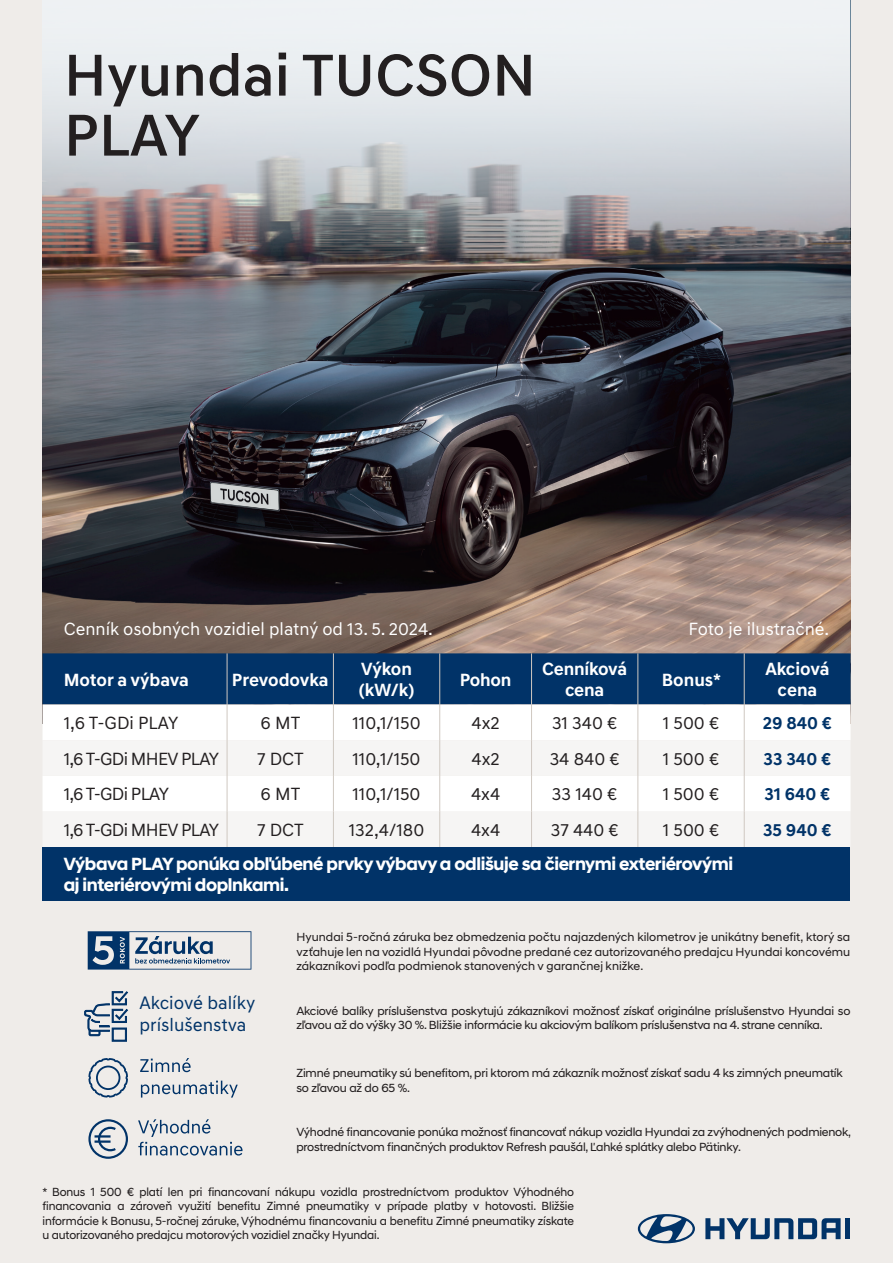
<style>
.page{position:relative;width:893px;height:1263px;background:#efece9}
.page>*{position:absolute;margin:0;border:0;box-sizing:border-box;transform-origin:0 0}
.t1{font:500 60px/60px "Hyundai Sans Text";color:#231f20}
.t2{font:18.45px/22.2px "Hyundai Sans Text";color:#013368}
.t3{font:18px "Hyundai Sans Text";color:#231f20}
.t4{font:700 18px/21px "Hyundai Sans Head";letter-spacing:-.02em;color:#fff}
.t5{font:700 18px/21.6px "Hyundai Sans Text";letter-spacing:-.01em;color:#fff;text-align:center}
.t6{font:18px "Hyundai Sans Text";color:#fff}
.t7{font:18px "Hyundai Sans Text";letter-spacing:-.04em;color:#231f20}
.t8{font:700 18px "Hyundai Sans Text";color:#013368}
.t9{font:12px/14.4px "Hyundai Sans Head";letter-spacing:-.015em;color:#231f20}
</style>
<div class="page">
<img style="left:43px;top:264px;width:807px;height:389px">
<div style="left:43px;top:653px;width:808px;height:51px;background:#013368"></div>
<div style="left:43px;top:704px;width:808px;height:36px;background:#fff"></div>
<svg style="left:43px;top:740px;width:808px;height:107px;fill:#f6f5f4"></svg>
<hr style="left:227px;top:653px;width:1px;height:51px;background:#cfc8c1">
<hr style="left:333px;top:653px;width:1px;height:51px;background:#cfc8c1">
<hr style="left:439px;top:653px;width:1px;height:51px;background:#cfc8c1">
<hr style="left:531px;top:653px;width:1px;height:51px;background:#cfc8c1">
<hr style="left:638px;top:653px;width:1px;height:51px;background:#cfc8c1">
<hr style="left:744px;top:653px;width:1px;height:51px;background:#cfc8c1">
<hr style="left:439px;top:704px;width:1px;height:36px;background:#cfc8c1">
<hr style="left:531px;top:704px;width:1px;height:36px;background:#cfc8c1">
<hr style="left:638px;top:704px;width:1px;height:36px;background:#cfc8c1">
<hr style="left:744px;top:704px;width:1px;height:36px;background:#cfc8c1">
<hr style="left:439px;top:740px;width:1px;height:36px;background:#cfc8c1">
<hr style="left:531px;top:740px;width:1px;height:36px;background:#cfc8c1">
<hr style="left:638px;top:740px;width:1px;height:36px;background:#cfc8c1">
<hr style="left:744px;top:740px;width:1px;height:36px;background:#cfc8c1">
<hr style="left:439px;top:776px;width:1px;height:35px;background:#cfc8c1">
<hr style="left:531px;top:776px;width:1px;height:35px;background:#cfc8c1">
<hr style="left:638px;top:776px;width:1px;height:35px;background:#cfc8c1">
<hr style="left:744px;top:776px;width:1px;height:35px;background:#cfc8c1">
<hr style="left:439px;top:811px;width:1px;height:36px;background:#cfc8c1">
<hr style="left:531px;top:811px;width:1px;height:36px;background:#cfc8c1">
<hr style="left:638px;top:811px;width:1px;height:36px;background:#cfc8c1">
<hr style="left:744px;top:811px;width:1px;height:36px;background:#cfc8c1">
<hr style="left:227px;top:704px;width:1px;height:36px;background:#cfc8c1">
<hr style="left:333px;top:704px;width:1px;height:36px;background:#cfc8c1">
<hr style="left:227px;top:740px;width:1px;height:36px;background:#cfc8c1">
<hr style="left:333px;top:740px;width:1px;height:36px;background:#cfc8c1">
<hr style="left:227px;top:776px;width:1px;height:35px;background:#cfc8c1">
<hr style="left:333px;top:776px;width:1px;height:35px;background:#cfc8c1">
<hr style="left:227px;top:811px;width:1px;height:36px;background:#cfc8c1">
<hr style="left:333px;top:811px;width:1px;height:36px;background:#cfc8c1">
<div style="left:43px;top:847px;width:807px;height:54px;background:#013368"></div>
<svg style="left:43px;top:0;width:807px;height:264px"></svg>
<svg style="left:705px;top:1218px;width:136px;height:21px"></svg>
<div style="left:845px;top:1218px;width:5px;height:21px;background:#013368"></div>
<svg style="left:638px;top:1214px;width:57px;height:29px"></svg>
<svg style="left:140px;top:1058px;width:51px;height:14px"></svg>
<svg style="left:141px;top:1080px;width:97px;height:17px"></svg>
<svg style="left:88px;top:1058px;width:40px;height:39px"></svg>
<svg style="left:88px;top:1119px;width:40px;height:40px"></svg>
<svg style="left:138px;top:1119px;width:105px;height:36px"></svg>
<svg style="left:84px;top:991px;width:44px;height:51px"></svg>
<svg style="left:88px;top:931px;width:163px;height:38px"></svg>
<h1 class="t1" style="left:64px;top:45px;width:474px">Hyundai TUCSON<br>PLAY</h1>
<h3 class="t6" style="left:64px;top:617px;width:370px">Cenník osobných vozidiel platný od 13. 5. 2024.</h3>
<h3 class="t6" style="left:688px;top:617px;width:142px">Foto je ilustračné.</h3>
<h3 class="t5" style="left:64px;top:669px;width:127px">Motor a výbava</h3>
<h3 class="t5" style="left:232px;top:669px;width:98px">Prevodovka</h3>
<h3 class="t5" style="left:359px;top:658px;width:57px;text-align:left">Výkon (kW/k)</h3>
<h3 class="t5" style="left:460px;top:669px;width:53px">Pohon</h3>
<h3 class="t5" style="left:542px;top:658px;width:86px">Cenníková cena</h3>
<h3 class="t5" style="left:662px;top:669px;width:61px">Bonus*</h3>
<h3 class="t5" style="left:765px;top:658px;width:66px">Akciová cena</h3>
<h3 class="t3" style="left:64px;top:712px;width:116px">1,6 T-GDi PLAY</h3>
<h3 class="t3" style="left:261px;top:712px;width:41px">6 MT</h3>
<h3 class="t3" style="left:353px;top:712px;width:70px">110,1/150</h3>
<h3 class="t3" style="left:471px;top:712px;width:30px">4x2</h3>
<h3 class="t3" style="left:552px;top:712px;width:67px">31 340 €</h3>
<h3 class="t3" style="left:663px;top:712px;width:58px">1 500 €</h3>
<h3 class="t8" style="left:763px;top:712px;width:71px">29 840 €</h3>
<h3 class="t7" style="left:64px;top:748px;width:157px">1,6 T-GDi MHEV PLAY</h3>
<h3 class="t3" style="left:257px;top:748px;width:48px">7 DCT</h3>
<h3 class="t3" style="left:352px;top:748px;width:70px">110,1/150</h3>
<h3 class="t3" style="left:471px;top:748px;width:30px">4x2</h3>
<h3 class="t3" style="left:550px;top:748px;width:72px">34 840 €</h3>
<h3 class="t3" style="left:663px;top:748px;width:58px">1 500 €</h3>
<h3 class="t8" style="left:764px;top:747px;width:69px">33 340 €</h3>
<h3 class="t3" style="left:64px;top:783px;width:107px">1,6 T-GDi PLAY</h3>
<h3 class="t3" style="left:261px;top:783px;width:41px">6 MT</h3>
<h3 class="t3" style="left:352px;top:783px;width:70px">110,1/150</h3>
<h3 class="t3" style="left:471px;top:783px;width:31px">4x4</h3>
<h3 class="t3" style="left:552px;top:783px;width:67px">33 140 €</h3>
<h3 class="t3" style="left:663px;top:783px;width:58px">1 500 €</h3>
<h3 class="t8" style="left:764px;top:783px;width:68px">31 640 €</h3>
<h3 class="t7" style="left:64px;top:819px;width:157px">1,6 T-GDi MHEV PLAY</h3>
<h3 class="t3" style="left:257px;top:819px;width:48px">7 DCT</h3>
<h3 class="t3" style="left:349px;top:819px;width:77px">132,4/180</h3>
<h3 class="t3" style="left:471px;top:819px;width:31px">4x4</h3>
<h3 class="t3" style="left:551px;top:819px;width:69px">37 440 €</h3>
<h3 class="t3" style="left:663px;top:819px;width:58px">1 500 €</h3>
<h3 class="t8" style="left:763px;top:819px;width:70px">35 940 €</h3>
<h3 class="t4" style="left:64px;top:853px;width:671px">Výbava PLAY ponúka obľúbené prvky výbavy a odlišuje sa čiernymi exteriérovými aj interiérovými doplnkami.</h3>
<h2 class="t2" style="left:139px;top:992px;width:117px">Akciové balíky príslušenstva</h2>
<p class="t9" style="left:296px;top:930px;width:555px;text-align:justify">Hyundai 5-ročná záruka bez obmedzenia počtu najazdených kilometrov je unikátny benefit, ktorý sa vzťahuje len na vozidlá Hyundai pôvodne predané cez autorizovaného predajcu Hyundai koncovému zákazníkovi podľa podmienok stanovených v garančnej knižke.</p>
<p class="t9" style="left:296px;top:1003px;width:556px">Akciové balíky príslušenstva poskytujú zákazníkovi možnosť získať originálne príslušenstvo Hyundai so zľavou až do výšky 30 %. Bližšie informácie ku akciovým balíkom príslušenstva na 4. strane cenníka.</p>
<p class="t9" style="left:296px;top:1066px;width:548px">Zimné pneumatiky sú benefitom, pri ktorom má zákazník možnosť získať sadu 4 ks zimných pneumatík so zľavou až do 65 %.</p>
<p class="t9" style="left:296px;top:1125px;width:556px">Výhodné financovanie ponúka možnosť financovať nákup vozidla Hyundai za zvýhodnených podmienok, prostredníctvom finančných produktov Refresh paušál, Ľahké splátky alebo Pätinky.</p>
<p class="t9" style="left:43px;top:1184px;width:533px;text-align:justify">* Bonus 1 500 € platí len pri financovaní nákupu vozidla prostredníctvom produktov Výhodného financovania a zároveň využití benefitu Zimné pneumatiky v prípade platby v hotovosti. Bližšie informácie k Bonusu, 5-ročnej záruke, Výhodnému financovaniu a benefitu Zimné pneumatiky získate u autorizovaného predajcu motorových vozidiel značky Hyundai.</p>
</div>
